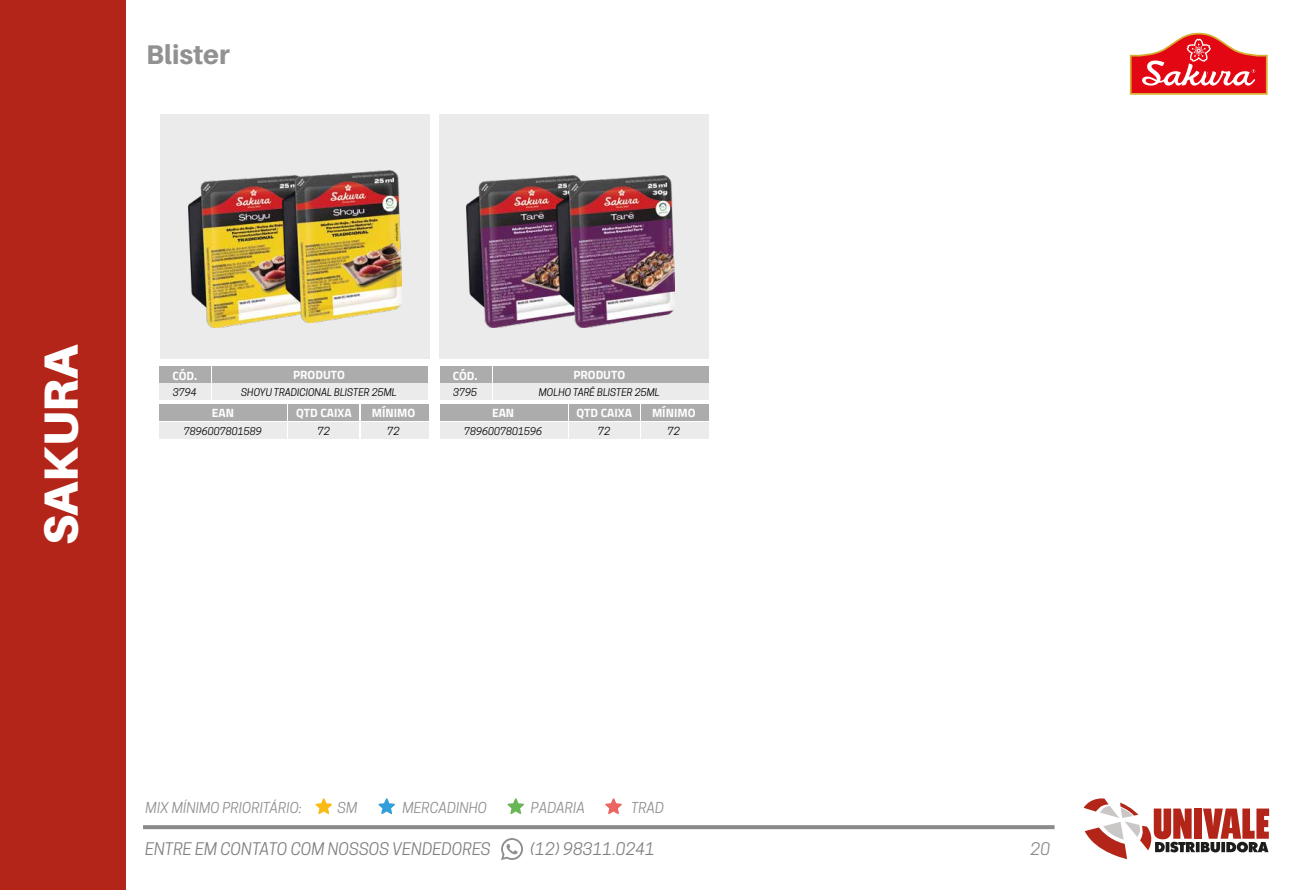
<style>
.page{position:relative;width:1300px;height:890px;background:#fff}
.page>*{position:absolute;margin:0;border:0;box-sizing:border-box;transform-origin:0 0}
.t1{font:900 48px "Aileron";color:#fff}
.t2{font:800 27px "Aileron";color:#919191}
.t3{font:italic 16.3px "Cooper Hewitt";color:#818181}
.t4{font:italic 16.3px "Cooper Hewitt";color:#8a8a8a}
.t5{font:italic 14.2px "Cooper Hewitt";color:#919191}
.t6{font:700 12px "Titillium Web";color:#fff}
.t7{font:italic 10.5px "Cooper Hewitt";color:#010101}
.t8{font:italic 10px "Cooper Hewitt";color:#010101}
</style>
<div class="page">
<svg style="left:143px;top:825px;width:912px;height:4px;background:#8e8e8e"></svg>
<div style="left:1194px;top:809px;width:8px;height:30px;background:#b32518"></div>
<svg style="left:1084px;top:798px;width:111px;height:61px"></svg>
<svg style="left:1196px;top:842px;width:4px;height:10px"></svg>
<svg style="left:1201px;top:809px;width:68px;height:43px"></svg>
<div style="left:0;top:0;width:126px;height:890px;background:#b32518"></div>
<svg style="left:315px;top:798px;width:17px;height:16px"></svg>
<svg style="left:605px;top:798px;width:17px;height:16px"></svg>
<svg style="left:378px;top:798px;width:17px;height:16px"></svg>
<svg style="left:508px;top:798px;width:16px;height:16px"></svg>
<svg style="left:501px;top:838px;width:22px;height:22px"></svg>
<svg style="left:1130px;top:33px;width:138px;height:62px"></svg>
<div style="left:160px;top:115px;width:269px;height:244px;background:#ebebeb"></div>
<div style="left:440px;top:115px;width:269px;height:244px;background:#ebebeb"></div>
<div style="left:160px;top:366px;width:51px;height:16px;background:#acacac"></div>
<div style="left:288px;top:405px;width:71px;height:16px;background:#acacac"></div>
<div style="left:361px;top:405px;width:67px;height:16px;background:#acacac"></div>
<div style="left:159px;top:405px;width:128px;height:16px;background:#acacac"></div>
<div style="left:213px;top:366px;width:215px;height:16px;background:#acacac"></div>
<div style="left:160px;top:384px;width:51px;height:16px;background:#ebebeb"></div>
<div style="left:288px;top:422px;width:71px;height:17px;background:#ebebeb"></div>
<div style="left:361px;top:422px;width:67px;height:17px;background:#ebebeb"></div>
<div style="left:159px;top:422px;width:128px;height:17px;background:#ebebeb"></div>
<div style="left:213px;top:384px;width:215px;height:16px;background:#ebebeb"></div>
<div style="left:440px;top:366px;width:52px;height:16px;background:#acacac"></div>
<div style="left:569px;top:405px;width:71px;height:16px;background:#acacac"></div>
<div style="left:641px;top:405px;width:68px;height:16px;background:#acacac"></div>
<div style="left:440px;top:405px;width:127px;height:16px;background:#acacac"></div>
<div style="left:493px;top:366px;width:216px;height:16px;background:#acacac"></div>
<div style="left:440px;top:384px;width:52px;height:16px;background:#ebebeb"></div>
<div style="left:569px;top:422px;width:71px;height:17px;background:#ebebeb"></div>
<div style="left:641px;top:422px;width:68px;height:17px;background:#ebebeb"></div>
<div style="left:440px;top:422px;width:127px;height:17px;background:#ebebeb"></div>
<div style="left:493px;top:384px;width:216px;height:16px;background:#ebebeb"></div>
<img style="left:188px;top:175px;width:118px;height:153px">
<img style="left:283px;top:170px;width:118px;height:152px">
<img style="left:466px;top:176px;width:91px;height:152px">
<img style="left:557px;top:175px;width:118px;height:153px">
<h2 class="t2" style="left:146px;top:40px;width:85px">Blister</h2>
<h1 class="t1" style="left:33px;top:545px;width:202px;rotate:-90deg">SAKURA</h1>
<p class="t6" style="left:172px;top:366px;width:26px">CÓD.</p>
<p class="t6" style="left:293px;top:365px;width:53px">PRODUTO</p>
<p class="t6" style="left:212px;top:404px;width:24px">EAN</p>
<p class="t6" style="left:296px;top:404px;width:57px">QTD CAIXA</p>
<p class="t6" style="left:372px;top:404px;width:45px">MÍNIMO</p>
<p class="t8" style="left:173px;top:387px;width:25px">3794</p>
<p class="t8" style="left:241px;top:387px;width:157px">SHOYU TRADICIONAL BLISTER 25ML</p>
<p class="t8" style="left:184px;top:425px;width:79px">7896007801589</p>
<p class="t7" style="left:318px;top:425px;width:14px">72</p>
<p class="t7" style="left:387px;top:425px;width:14px">72</p>
<p class="t6" style="left:453px;top:366px;width:26px">CÓD.</p>
<p class="t6" style="left:573px;top:365px;width:53px">PRODUTO</p>
<p class="t6" style="left:492px;top:404px;width:24px">EAN</p>
<p class="t6" style="left:576px;top:404px;width:57px">QTD CAIXA</p>
<p class="t6" style="left:652px;top:404px;width:45px">MÍNIMO</p>
<p class="t8" style="left:453px;top:387px;width:25px">3795</p>
<p class="t8" style="left:539px;top:387px;width:122px">MOLHO TARÊ BLISTER 25ML</p>
<p class="t8" style="left:464px;top:425px;width:79px">7896007801596</p>
<p class="t7" style="left:598px;top:425px;width:14px">72</p>
<p class="t7" style="left:668px;top:425px;width:14px">72</p>
<h3 class="t5" style="left:146px;top:799px;width:158px">MIX MÍNIMO PRIORITÁRIO:</h3>
<h3 class="t5" style="left:337px;top:799px;width:21px">SM</h3>
<h3 class="t5" style="left:402px;top:799px;width:86px">MERCADINHO</h3>
<h3 class="t5" style="left:531px;top:799px;width:56px">PADARIA</h3>
<h3 class="t5" style="left:631px;top:799px;width:35px">TRAD</h3>
<h3 class="t3" style="left:145px;top:839px;width:347px">ENTRE EM CONTATO COM NOSSOS VENDEDORES</h3>
<h3 class="t3" style="left:530px;top:839px;width:127px">(12) 98311.0241</h3>
<h3 class="t4" style="left:1031px;top:839px;width:21px">20</h3>
</div>
